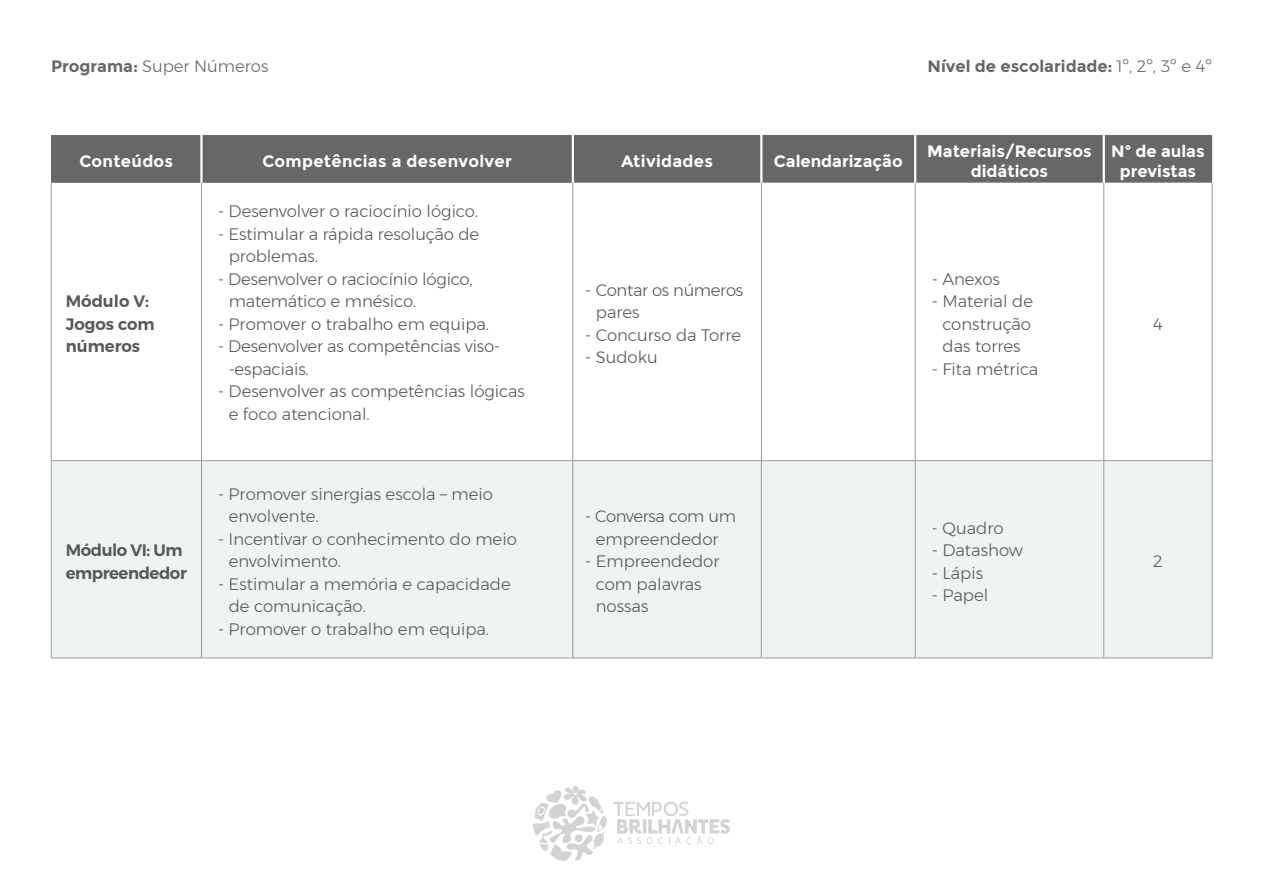
<style>
.page{position:relative;width:1263px;height:893px;background:#fff}
.page>*{position:absolute;margin:0;border:0;box-sizing:border-box;transform-origin:0 0}
.x{font:300 16.5px/22.5px "Montserrat";color:#57585a}
.t1{font:700 16.5px "Montserrat";color:#fff}
.t2{font:700 16.5px "Montserrat";letter-spacing:.02em;color:#fff}
.t3{font:600 16.5px/22.5px "Montserrat";letter-spacing:-.025em;color:#57585a}
.t4{font:700 16.5px "Montserrat";color:#67676a}
.t5{font:300 16.5px "Montserrat";color:#67676a}
.x-2{font:300 16.5px/22.5px "Montserrat";letter-spacing:-.02em;color:#57585a}
.t6{font:600 16.5px/22.5px "Montserrat";color:#57585a}
.s1{font-weight:700}
.s2{font-weight:300}
</style>
<div class="page">
<svg style="left:533px;top:786px;width:197px;height:75px"></svg>
<div style="left:51px;top:135px;width:150px;height:48px;background:#67676a"></div>
<div style="left:201px;top:135px;width:372px;height:48px;background:#67676a"></div>
<div style="left:574px;top:135px;width:638px;height:48px;background:#67676a"></div>
<svg style="left:572px;top:183px;width:640px;height:277px"></svg>
<div style="left:52px;top:461px;width:1160px;height:197px;background:#eff3f4"></div>
<hr style="left:200px;top:135px;width:3px;height:48px;background:#fff">
<hr style="left:572px;top:135px;width:2px;height:48px;background:#fff">
<hr style="left:760px;top:135px;width:2px;height:48px;background:#fff">
<hr style="left:914px;top:135px;width:2px;height:48px;background:#fff">
<hr style="left:1103px;top:135px;width:2px;height:48px;background:#fff">
<hr style="left:51px;top:183px;width:1px;height:278px;background:#999b9e">
<hr style="left:201px;top:183px;width:1px;height:277px;background:#999b9e">
<hr style="left:573px;top:183px;width:1px;height:277px;background:#999b9e">
<hr style="left:761px;top:183px;width:1px;height:277px;background:#999b9e">
<hr style="left:915px;top:183px;width:1px;height:277px;background:#999b9e">
<hr style="left:1103px;top:183px;width:1px;height:277px;background:#999b9e">
<hr style="left:1212px;top:183px;width:1px;height:278px;background:#999b9e">
<hr style="left:51px;top:461px;width:1px;height:197px;background:#999b9e">
<hr style="left:201px;top:461px;width:1px;height:197px;background:#999b9e">
<hr style="left:573px;top:461px;width:1px;height:197px;background:#999b9e">
<hr style="left:761px;top:461px;width:1px;height:197px;background:#999b9e">
<hr style="left:915px;top:461px;width:1px;height:197px;background:#999b9e">
<hr style="left:1103px;top:461px;width:1px;height:197px;background:#999b9e">
<hr style="left:1212px;top:461px;width:1px;height:197px;background:#999b9e">
<hr style="left:51px;top:658px;width:150px;height:1px;background:#999b9e">
<hr style="left:201px;top:658px;width:372px;height:1px;background:#999b9e">
<hr style="left:573px;top:658px;width:188px;height:1px;background:#999b9e">
<hr style="left:761px;top:658px;width:154px;height:1px;background:#999b9e">
<hr style="left:915px;top:658px;width:189px;height:1px;background:#999b9e">
<hr style="left:1104px;top:658px;width:108px;height:1px;background:#999b9e">
<hr style="left:51px;top:460px;width:150px;height:1px;background:#999b9e">
<hr style="left:201px;top:460px;width:372px;height:1px;background:#999b9e">
<hr style="left:573px;top:460px;width:188px;height:1px;background:#999b9e">
<hr style="left:761px;top:460px;width:154px;height:1px;background:#999b9e">
<hr style="left:915px;top:460px;width:189px;height:1px;background:#999b9e">
<hr style="left:1104px;top:460px;width:108px;height:1px;background:#999b9e">
<p class="t5" style="left:51px;top:54px;width:219px"><span class="s1">Programa:</span> Super Números</p>
<p class="t4" style="left:928px;top:56px;width:286px">Nível de escolaridade: <span class="s2">1º, 2º, 3º e 4º</span></p>
<p class="t2" style="left:79px;top:151px;width:95px">Conteúdos</p>
<p class="t2" style="left:262px;top:151px;width:251px">Competências a desenvolver</p>
<p class="t2" style="left:621px;top:151px;width:93px">Atividades</p>
<p class="t1" style="left:774px;top:151px;width:130px">Calendarização</p>
<p class="t3" style="left:66px;top:290px;width:85px">Módulo V:</p>
<p class="t6" style="left:66px;top:313px;width:90px">Jogos com números</p>
<p class="x" style="left:218px;top:200px;width:262px">- Desenvolver o raciocínio lógico.</p>
<p class="x" style="left:229px;top:222px;width:252px;text-indent:-11px">- Estimular a rápida resolução de problemas.</p>
<p class="x" style="left:229px;top:267px;width:245px;text-indent:-11px">- Desenvolver o raciocínio lógico, matemático e mnésico.</p>
<p class="x" style="left:218px;top:312px;width:273px">- Promover o trabalho em equipa.</p>
<p class="x" style="left:229px;top:335px;width:273px;text-indent:-11px">- Desenvolver as competências viso--espaciais.</p>
<p class="x" style="left:229px;top:380px;width:298px;text-indent:-11px">- Desenvolver as competências lógicas e foco atencional.</p>
<p class="x-2" style="left:596px;top:279px;width:149px;text-indent:-11px">- Contar os números pares</p>
<p class="x" style="left:585px;top:324px;width:157px">- Concurso da Torre</p>
<p class="x" style="left:585px;top:346px;width:74px">- Sudoku</p>
<p class="t1" style="left:927px;top:141px;width:166px">Materiais/Recursos</p>
<p class="t1" style="left:971px;top:161px;width:79px">didáticos</p>
<p class="t1" style="left:1111px;top:141px;width:95px">Nº de aulas</p>
<p class="t1" style="left:1120px;top:161px;width:78px">previstas</p>
<p class="x" style="left:932px;top:267px;width:70px">- Anexos</p>
<p class="x" style="left:932px;top:290px;width:103px;text-align:center">- Material de construção das torres</p>
<p class="x" style="left:932px;top:357px;width:108px">- Fita métrica</p>
<p class="x" style="left:1153px;top:312px;width:11px">4</p>
<p class="t3" style="left:66px;top:539px;width:123px">Módulo VI: Um empreendedor</p>
<p class="x" style="left:229px;top:482px;width:266px;text-indent:-11px">- Promover sinergias escola – meio envolvente.</p>
<p class="x" style="left:229px;top:527px;width:290px;text-indent:-11px">- Incentivar o conhecimento do meio envolvimento.</p>
<p class="x" style="left:229px;top:572px;width:284px;text-indent:-11px">- Estimular a memória e capacidade de comunicação.</p>
<p class="x" style="left:218px;top:617px;width:273px">- Promover o trabalho em equipa.</p>
<p class="x" style="left:585px;top:505px;width:152px;text-align:center">- Conversa com um empreendedor</p>
<p class="x" style="left:596px;top:550px;width:125px;text-indent:-11px">- Empreendedor com palavras nossas</p>
<p class="x" style="left:932px;top:516px;width:73px">- Quadro</p>
<p class="x" style="left:932px;top:539px;width:93px">- Datashow</p>
<p class="x" style="left:932px;top:561px;width:53px">- Lápis</p>
<p class="x" style="left:932px;top:584px;width:58px">- Papel</p>
<p class="x" style="left:1153px;top:550px;width:11px">2</p>
</div>
